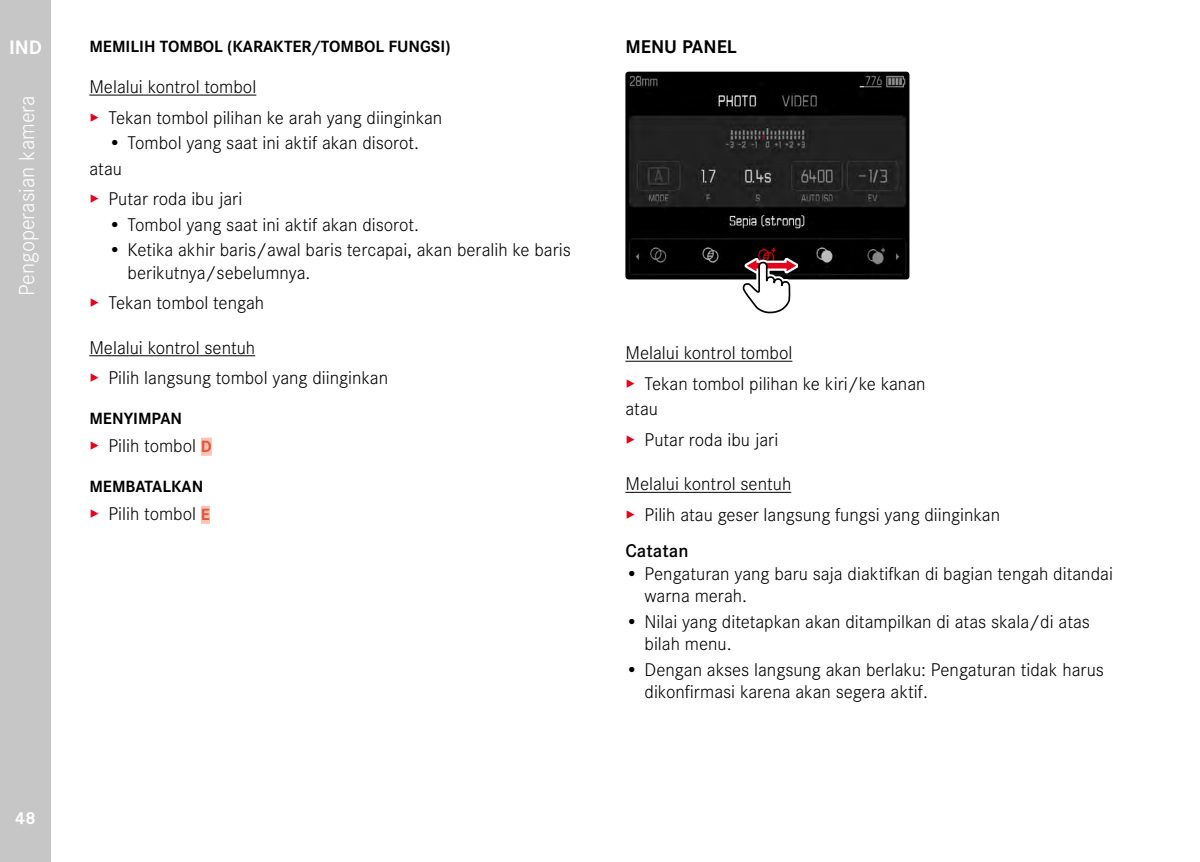
<style>
.page{position:relative;width:1200px;height:862px;background:#fff}
.page>*{position:absolute;margin:0;border:0;box-sizing:border-box;transform-origin:0 0}
.t1{font:300 22.5px "Corporate S";color:#fff}
.t2{font:700 20.25px "Corporate S";color:#fff}
.Text____Mittels_XXX{font:300 19.12px/22.3px "Corporate S";color:#000}
.Heading____Heading_0{font:700 19.12px "Corporate S";color:#000}
.Text____Body_Text{font:300 19.12px "Corporate S";color:#000}
.Heading____Note_Head{font:600 19.12px "Corporate S";color:#000}
.t3{font:700 18px "Corporate S";color:#fff}
.Heading____Heading_0-2{font:700 16.88px "Corporate S";color:#000}
.s1{color:#e3051b}
.s2{font-weight:700;font-size:16.88px;color:#ea4f3c}
</style>
<div class="page">
<div style="left:0;top:0;width:51px;height:861px;background:#c6c6c6"></div>
<hr style="left:89px;top:95px;width:167px;height:1px;background:#000">
<hr style="left:89px;top:355px;width:166px;height:1px;background:#000">
<div style="left:201px;top:437px;width:11px;height:18px;background:#f9c5b2"></div>
<div style="left:201px;top:505px;width:9px;height:18px;background:#f9c5b2"></div>
<hr style="left:625px;top:360px;width:167px;height:1px;background:#000">
<hr style="left:625px;top:491px;width:166px;height:1px;background:#000">
<img style="left:625px;top:72px;width:284px;height:207px">
<svg style="left:741px;top:258px;width:56px;height:56px"></svg>
<p class="t2" style="left:9px;top:32px;width:34px">IND</p>
<p class="t1" style="left:11px;top:296px;width:203px;rotate:-90deg">Pengoperasian kamera</p>
<p class="Heading____Heading_0-2" style="left:89px;top:33px;width:362px">MEMILIH TOMBOL (KARAKTER/TOMBOL FUNGSI)</p>
<p class="Text____Mittels_XXX" style="left:89px;top:75px;width:168px">Melalui kontrol tombol</p>
<p class="Text____Mittels_XXX" style="left:89px;top:105px;width:354px"><span class="s1">▸</span> Tekan tombol pilihan ke arah yang diinginkan</p>
<p class="Text____Mittels_XXX" style="left:108px;top:130px;width:312px">• Tombol yang saat ini aktif akan disorot.</p>
<p class="Text____Body_Text" style="left:89px;top:155px;width:34px">atau</p>
<p class="Text____Mittels_XXX" style="left:89px;top:186px;width:154px"><span class="s1">▸</span> Putar roda ibu jari</p>
<p class="Text____Mittels_XXX" style="left:108px;top:212px;width:312px">• Tombol yang saat ini aktif akan disorot.</p>
<p class="Text____Mittels_XXX" style="left:128px;top:237px;width:445px;text-indent:-19px">• Ketika akhir baris/awal baris tercapai, akan beralih ke baris berikutnya/sebelumnya.</p>
<p class="Text____Mittels_XXX" style="left:89px;top:290px;width:176px"><span class="s1">▸</span> Tekan tombol tengah</p>
<p class="Text____Mittels_XXX" style="left:89px;top:335px;width:167px">Melalui kontrol sentuh</p>
<p class="Text____Mittels_XXX" style="left:89px;top:365px;width:300px"><span class="s1">▸</span> Pilih langsung tombol yang diinginkan</p>
<p class="Heading____Heading_0-2" style="left:89px;top:405px;width:94px">MENYIMPAN</p>
<p class="Text____Mittels_XXX" style="left:89px;top:433px;width:124px"><span class="s1">▸</span> Pilih tombol <span class="s2">D</span></p>
<p class="Heading____Heading_0-2" style="left:89px;top:473px;width:115px">MEMBATALKAN</p>
<p class="Text____Mittels_XXX" style="left:89px;top:501px;width:122px"><span class="s1">▸</span> Pilih tombol <span class="s2">E</span></p>
<p class="t3" style="left:15px;top:802px;width:22px">48</p>
<p class="Heading____Heading_0" style="left:625px;top:32px;width:113px">MENU PANEL</p>
<p class="Text____Mittels_XXX" style="left:625px;top:340px;width:168px">Melalui kontrol tombol</p>
<p class="Text____Mittels_XXX" style="left:625px;top:371px;width:301px"><span class="s1">▸</span> Tekan tombol pilihan ke kiri/ke kanan</p>
<p class="Text____Body_Text" style="left:625px;top:395px;width:34px">atau</p>
<p class="Text____Mittels_XXX" style="left:625px;top:427px;width:154px"><span class="s1">▸</span> Putar roda ibu jari</p>
<p class="Text____Mittels_XXX" style="left:625px;top:471px;width:167px">Melalui kontrol sentuh</p>
<p class="Text____Mittels_XXX" style="left:625px;top:502px;width:376px"><span class="s1">▸</span> Pilih atau geser langsung fungsi yang diinginkan</p>
<p class="Heading____Note_Head" style="left:625px;top:536px;width:64px">Catatan</p>
<p class="Text____Mittels_XXX" style="left:644px;top:560px;width:470px;text-indent:-19px">• Pengaturan yang baru saja diaktifkan di bagian tengah ditandai warna merah.</p>
<p class="Text____Mittels_XXX" style="left:644px;top:608px;width:447px;text-indent:-19px">• Nilai yang ditetapkan akan ditampilkan di atas skala/di atas bilah menu.</p>
<p class="Text____Mittels_XXX" style="left:644px;top:656px;width:461px;text-indent:-19px">• Dengan akses langsung akan berlaku: Pengaturan tidak harus dikonfirmasi karena akan segera aktif.</p>
</div>
